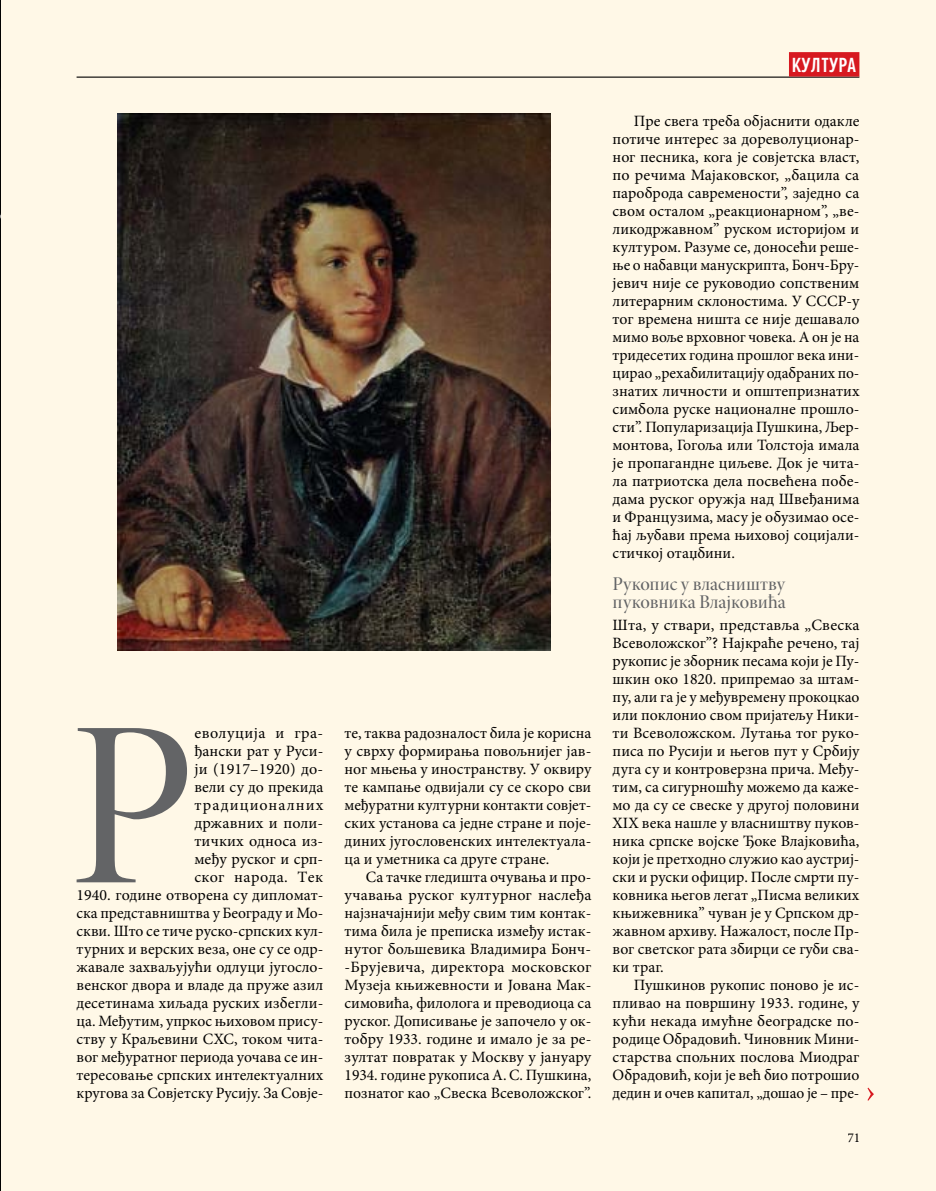
<style>
.page{position:relative;width:936px;height:1191px;background:#fff}
.page>*{position:absolute;margin:0;border:0;box-sizing:border-box;transform-origin:0 0}
.t1{font:237.9px "Minion Pro Disp";color:#636466}
.t2{font:600 21.3px "Proxima Nova Ex Cn";letter-spacing:.03em;color:#fff}
.t3{font:19.5px/18px "Minion Pro Medium Disp";letter-spacing:-.005em;color:#636466}
.t4{font:15.75px/18px "Minion Pro";color:#000;text-align:justify}
.t5{font:13.5px "Minion Pro";color:#000}
</style>
<div class="page">
<div style="left:1px;top:0;width:934px;height:1191px;background:#fff8e7"></div>
<div style="left:848px;top:1133px;width:11px;height:9px;background:#fff8e7"></div>
<hr style="left:77px;top:77px;width:782px;height:1px;background:#000">
<div style="left:789px;top:52px;width:70px;height:25px;background:#d71920"></div>
<svg style="left:867px;top:1087px;width:6px;height:13px"></svg>
<img style="left:117px;top:114px;width:433px;height:536px">
<img style="left:0;top:0;width:1px;height:1191px">
<p class="t4" style="left:77px;top:724px;width:248px;text-align:right">еволуција и гра-<br>ђански рат у Руси-<br>ји (1917–1920) до-<br>вели су до прекида традиционалних<br>државних и поли-<br>тичких односа из-<br>међу руског и срп-<br>ског народа. Tек<br>1940. године отворена су дипломат&shy;ска представништва у Београду и Мо&shy;скви. Што се тиче руско-српских кул&shy;турних и верских веза, оне су се одр&shy;жавале захваљујући одлуци југосло&shy;венског двора и владе да пруже азил десетинама хиљада руских избегли&shy;ца. Међутим, упркос њиховом прису&shy;ству у Краљевини СХС, током чита&shy;вог међуратног периода уочава се ин&shy;тересовање српских интелектуалних кругова за Совјетску Русију. За Совје-</p>
<p class="t4" style="left:344px;top:724px;width:248px">те, таква радозналост била је корисна у сврху формирања повољнијег јав&shy;ног мњења у иностранству. У оквиру те кампање одвијали су се скоро сви међуратни културни контакти совјет&shy;ских установа са једне стране и поје&shy;диних југословенских интелектуала&shy;ца и уметника са друге стране.</p>
<h1 class="t1" style="left:67px;top:661px;width:128px">Р</h1>
<p class="t4" style="left:344px;top:868px;width:248px;text-indent:21px">Са тачке гледишта очувања и про&shy;учавања руског културног наслеђа најзначајнији међу свим тим контак&shy;тима била је преписка између истак&shy;нутог бољшевика Владимира Бонч--Брујевича, директора московског Музеја књижевности и Јована Мак&shy;симовића, филолога и преводиоца са руског. Дописивање је започело у ок&shy;тобру 1933. године и имало је за ре&shy;зултат повратак у Москву у јануару 1934. године рукописа А. С. Пушкина, познатог као „Свеска Всеволожског”.</p>
<h2 class="t2" style="left:791px;top:53px;width:66px">КУЛТУРА</h2>
<p class="t4" style="left:612px;top:112px;width:248px;text-indent:21px">Пре свега треба објаснити одакле потиче интерес за дореволуционар&shy;ног песника, кога је совјетска власт, по речима Мајаковског, „бацила са пароброда савремености”, заједно са свом осталом „реакционарном”, „ве&shy;ликодржавном” руском историјом и културом. Разуме се, доносећи реше&shy;ње о набавци манускрипта, Бонч-Бру&shy;јевич није се руководио сопственим литерарним склоностима. У СССР-у тог времена ништа се није дешавало мимо воље врховног човека. А он је на тридесетих година прошлог века ини&shy;цирао „рехабилитацију одабраних по&shy;знатих личности и општепризнатих симбола руске националне прошло&shy;сти”. Популаризација Пушкина, Љер&shy;монтова, Гогоља или Толстоја имала је пропагандне циљеве. Док је чита&shy;ла патриотска дела посвећена побе&shy;дама руског оружја над Швеђанима и Французима, масу је обузимао осе&shy;ћај љубави према њиховој социјали&shy;стичкој отаџбини.</p>
<p class="t3" style="left:612px;top:575px;width:175px">Рукопис у власништву пуковника Влајковића</p>
<p class="t4" style="left:612px;top:616px;width:248px">Шта, у ствари, представља „Свеска Всеволожског”? Најкраће речено, тај рукопис је зборник песама који је Пу&shy;шкин око 1820. припремао за штам&shy;пу, али га је у међувремену прокоцкао или поклонио свом пријатељу Ники&shy;ти Всеволожском. Лутања тог руко&shy;писа по Русији и његов пут у Србију дуга су и контроверзна прича. Међу&shy;тим, са сигурношћу можемо да каже&shy;мо да су се свеске у другој половини XIX века нашле у власништву пуков&shy;ника српске војске Ђоке Влајковића, који је претходно служио као аустриј&shy;ски и руски официр. После смрти пу&shy;ковника његов легат „Писма великих књижевника” чуван је у Српском др&shy;жавном архиву. Нажалост, после Пр&shy;вог светског рата збирци се губи сва&shy;ки траг.</p>
<p class="t4" style="left:612px;top:976px;width:248px;text-indent:21px">Пушкинов рукопис поново је ис&shy;пливао на површину 1933. године, у кући некада имућне београдске по&shy;родице Обрадовић. Чиновник Мини&shy;старства спољних послова Миодраг Обрадовић, који је већ био потрошио дедин и очев капитал, „дошао је – пре-</p>
<p class="t5" style="left:847px;top:1128px;width:14px">71</p>
</div>
